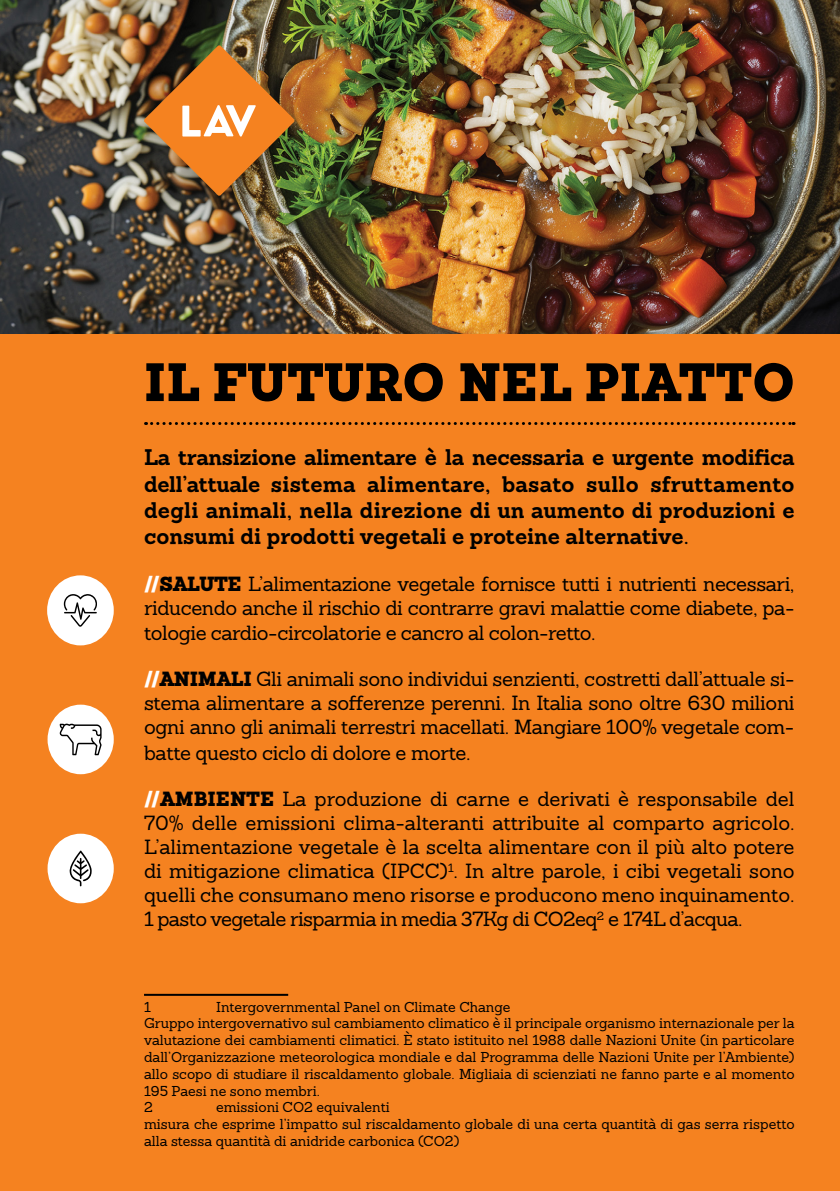
<style>
.page{position:relative;width:840px;height:1191px;background:#fff}
.page>*{position:absolute;margin:0;border:0;box-sizing:border-box;transform-origin:0 0}
.t1{font:900 52.6px "Sanchez Slab";letter-spacing:.005em;color:#000}
.t2{font:700 22px/26.4px "Sanchez Slab";color:#000;text-align:justify}
.t3{font:20px/24px "Sanchez Slab";letter-spacing:-.02em;color:#000;text-align:justify}
.t4{font:14px/16.8px "Sanchez Slab";color:#000}
.s1{font-weight:600}
.s2{font-weight:900;color:#fff}
.s3{font-weight:900}
</style>
<div class="page">
<div style="left:0;top:0;width:839px;height:1191px;background:#f58220"></div>
<hr style="left:144px;top:993px;width:144px;height:2px;background:#000">
<div style="left:48px;top:704px;width:66px;height:70px;background:#fff;border-radius:50%"></div>
<svg style="left:60px;top:723px;width:41px;height:32px"></svg>
<div style="left:47px;top:575px;width:67px;height:70px;background:#fff;border-radius:50%"></div>
<svg style="left:64px;top:594px;width:33px;height:32px"></svg>
<div style="left:48px;top:833px;width:66px;height:70px;background:#fff;border-radius:50%"></div>
<svg style="left:69px;top:850px;width:23px;height:36px"></svg>
<svg style="left:145px;top:422px;width:648px;height:3px"></svg>
<img style="left:0;top:0;width:839px;height:333px">
<div style="left:99px;top:20px;width:240px;height:241px;background:#000;opacity:.29"></div>
<img style="left:144px;top:45px;width:150px;height:151px">
<h1 class="t1" style="left:144px;top:344px;width:651px">IL FUTURO NEL PIATTO</h1>
<p class="t2" style="left:144px;top:444px;width:651px">La transizione alimentare è la necessaria e urgente modifica dell’attuale sistema alimentare, basato sullo sfruttamento degli animali, nella direzione di un aumento di produzioni e consumi di prodotti vegetali e proteine alternative<span class="s1">.</span></p>
<p class="t3" style="left:144px;top:571px;width:651px;line-height:24.6px"><span class="s2">//</span><span class="s3">SALUTE</span> L’alimentazione vegetale fornisce tutti i nutrienti necessari, riducendo anche il rischio di contrarre gravi malattie come diabete, pa&shy;tologie cardio-circolatorie e cancro al colon-retto.</p>
<p class="t3" style="left:144px;top:667px;width:651px"><span class="s2">//</span><span class="s3">ANIMALI</span> Gli animali sono individui senzienti, costretti dall’attuale si&shy;stema alimentare a sofferenze perenni. In Italia sono oltre 630 milioni ogni anno gli animali terrestri macellati. Mangiare 100% vegetale com&shy;batte questo ciclo di dolore e morte.</p>
<p class="t3" style="left:144px;top:787px;width:651px"><span class="s2">//</span><span class="s3">AMBIENTE</span> La produzione di carne e derivati è responsabile del 70% delle emissioni clima-alteranti attribuite al comparto agricolo.<br>L’alimentazione vegetale è la scelta alimentare con il più alto potere di mitigazione climatica (IPCC)<sup>1</sup>. In altre parole, i cibi vegetali sono quelli che consumano meno risorse e producono meno inquinamento.<br>1 pasto vegetale risparmia in media 37Kg di CO2eq<sup>2</sup> e 174L d’acqua.</p>
<p class="t4" style="left:144px;top:998px;width:651px;text-indent:72px">Intergovernmental Panel on Climate Change<br>Gruppo intergovernativo sul cambiamento climatico è il principale organismo internazionale per la valutazione dei cambiamenti climatici. È stato istituito nel 1988 dalle Nazioni Unite (in particolare dall’Organizzazione meteorologica mondiale e dal Programma delle Nazioni Unite per l’Ambiente) allo scopo di studiare il riscaldamento globale. Migliaia di scienziati ne fanno parte e al momento 195 Paesi ne sono membri.<br>2</p>
<p class="t4" style="left:144px;top:998px;width:8px">1</p>
<p class="t4" style="left:144px;top:1099px;width:651px;text-indent:72px">emissioni CO2 equivalenti<br>misura che esprime l’impatto sul riscaldamento globale di una certa quantità di gas serra rispetto alla stessa quantità di anidride carbonica (CO2)</p>
</div>
